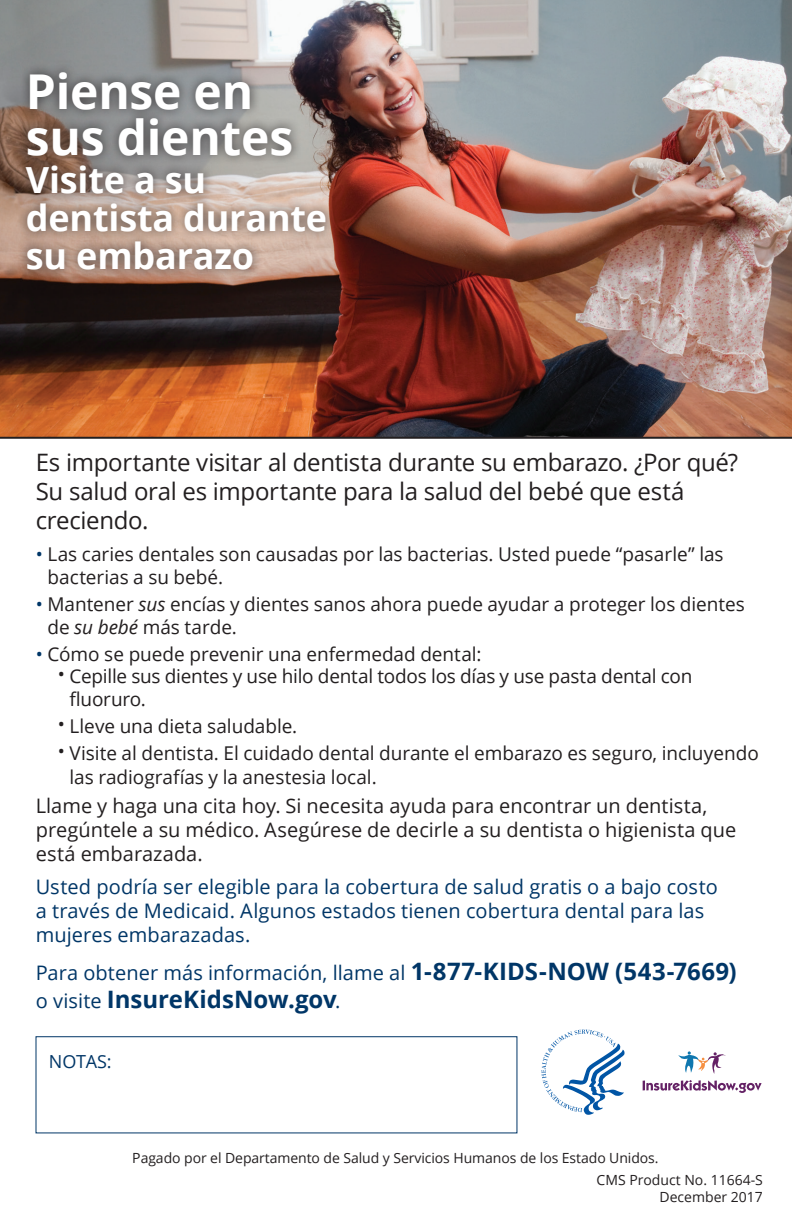
<style>
.page{position:relative;width:792px;height:1224px;background:#fff}
.page>*{position:absolute;margin:0;border:0;box-sizing:border-box;transform-origin:0 0}
.t1{font:700 48px/46px "Open Sans";letter-spacing:-.005em;color:#fff}
.t2{font:700 36px/38px "Open Sans";letter-spacing:-.005em;color:#fff}
.body{font:24px/28.8px "Open Sans";letter-spacing:-.015em;color:#231f20}
.t3{font:700 24px "Open Sans";color:#003667}
.t4{font:20px/24px "Open Sans";letter-spacing:.005em;color:#003667}
.body-2{font:20px/24px "Open Sans";color:#231f20}
.body-3{font:19px/22.8px "Open Sans";letter-spacing:-.005em;color:#231f20}
.t5{font:18px "Open Sans";letter-spacing:-.01em;color:#003667}
.t6{font:14px/22.2px "Open Sans";letter-spacing:-.005em;color:#231f20}
.s1{color:#003667}
.s2{font-style:italic}
.s3{font-weight:700;font-size:24px}
.s4{font-weight:400;font-size:20px}
</style>
<div class="page">
<img style="left:0;top:0;width:792px;height:439px">
<div style="left:16px;top:62px;width:321px;height:218px;background:#231f20;opacity:.75"></div>
<div style="left:36px;top:1036px;width:481px;height:97px;border:1px solid #003667"></div>
<svg style="left:542px;top:1030px;width:83px;height:85px"></svg>
<svg style="left:678px;top:1051px;width:48px;height:23px"></svg>
<svg style="left:643px;top:1080px;width:119px;height:13px"></svg>
<p class="t1" style="left:26px;top:67px;width:269px">Piense en sus dientes</p>
<p class="t2" style="left:26px;top:160px;width:303px">Visite a su dentista durante su embarazo</p>
<p class="body" style="left:36px;top:448px;width:704px">Es importante visitar al dentista durante su embarazo. ¿Por qué?<br>Su salud oral es importante para la salud del bebé que está creciendo.</p>
<p class="body-3" style="left:47px;top:542px;width:678px;text-indent:-12px"><span class="s1">•</span> Las caries dentales son causadas por las bacterias. Usted puede “pasarle” las bacterias a su bebé.</p>
<p class="body-3" style="left:47px;top:592px;width:699px;text-indent:-12px"><span class="s1">•</span> Mantener <span class="s2">sus</span> encías y dientes sanos ahora puede ayudar a proteger los dientes de <span class="s2">su bebé</span> más tarde.</p>
<p class="body-3" style="left:36px;top:642px;width:447px"><span class="s1">•</span> Cómo se puede prevenir una enfermedad dental:</p>
<p class="body-3" style="left:70px;top:665px;width:624px;text-indent:-12px">• Cepille sus dientes y use hilo dental todos los días y use pasta dental con fluoruro.</p>
<p class="body-3" style="left:58px;top:715px;width:241px">• Lleve una dieta saludable.</p>
<p class="body-3" style="left:70px;top:741px;width:691px;line-height:24px;text-indent:-12px">• Visite al dentista. El cuidado dental durante el embarazo es seguro, incluyendo las radiografías y la anestesia local.</p>
<p class="body-2" style="left:36px;top:793px;width:702px">Llame y haga una cita hoy. Si necesita ayuda para encontrar un dentista, pregúntele a su médico. Asegúrese de decirle a su dentista o higienista que está embarazada.</p>
<p class="t4" style="left:36px;top:874px;width:684px">Usted podría ser elegible para la cobertura de salud gratis o a bajo costo a través de Medicaid. Algunos estados tienen cobertura dental para las mujeres embarazadas.</p>
<p class="t4" style="left:36px;top:960px;width:703px">Para obtener más información, llame al <span class="s3">1-877-KIDS-NOW (543-7669)</span></p>
<p class="t3" style="left:36px;top:983px;width:306px"><span class="s4">o visite</span> InsureKidsNow.gov<span class="s4">.</span></p>
<p class="t5" style="left:49px;top:1049px;width:64px">NOTAS:</p>
<p class="t6" style="left:597px;top:1147px;width:168px;text-indent:-464px">Pagado por el Departamento de Salud y Servicios Humanos de los Estado Unidos.<br>CMS Product No. 11664-S</p>
<p class="t6" style="left:660px;top:1186px;width:105px">December 2017</p>
</div>
